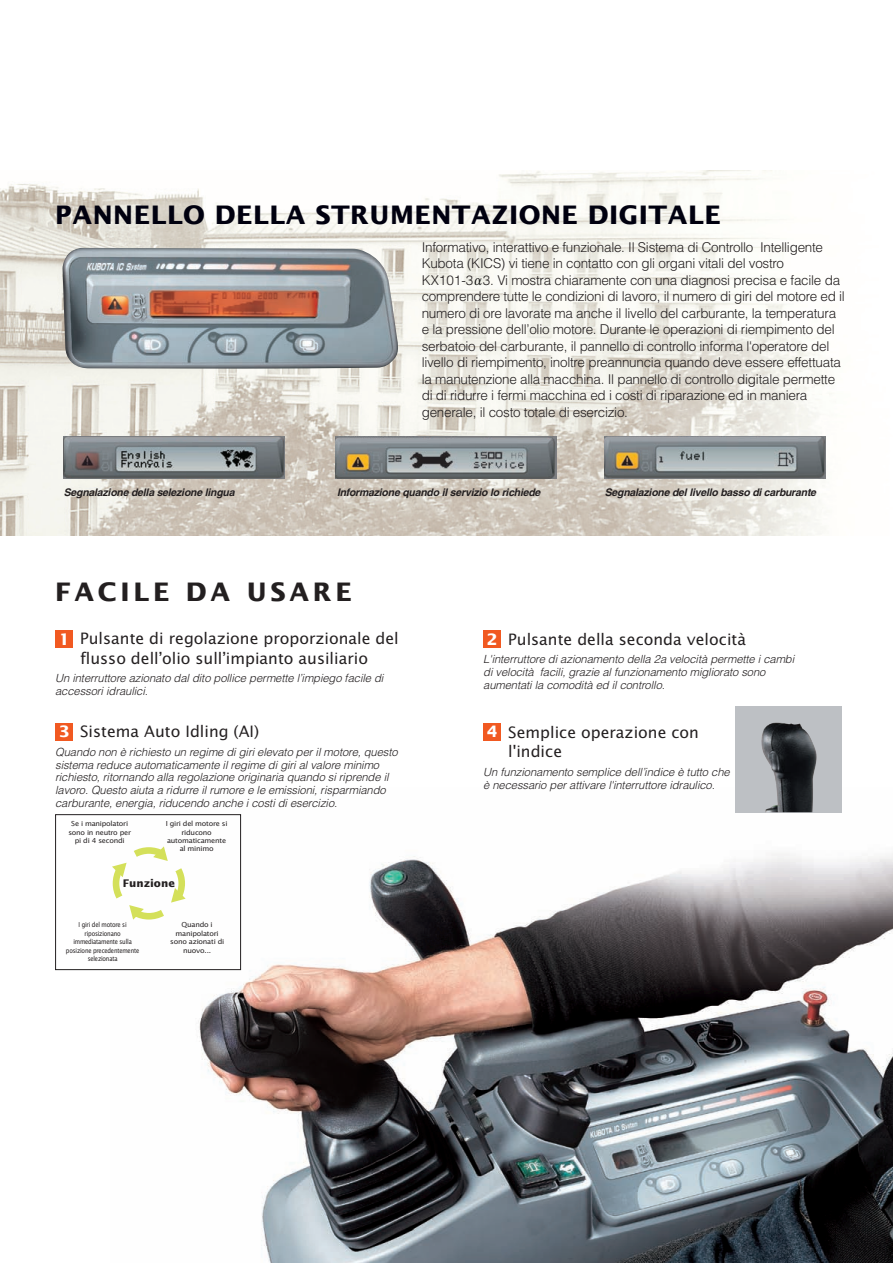
<style>
.page{position:relative;width:893px;height:1263px;background:#fff}
.page>*{position:absolute;margin:0;border:0;box-sizing:border-box;transform-origin:0 0}
.t1{font:700 25.5px "Lucida Sans";letter-spacing:.02em;color:#00000f}
.t2{font:700 25.5px "Lucida Sans";letter-spacing:.15em;color:#231f20}
.t3{font:15.75px/19.5px "Lucida Sans";color:#231f20}
.t4{font:700 15.75px "Lucida Sans";color:#fff}
.t5{font:300 13.5px/16.5px "Helvetica";letter-spacing:-.02em;color:#231f20}
.t6{font:italic 300 11.25px/12.8px "Helvetica";letter-spacing:-.01em;color:#231f20}
.t7{font:italic 700 10.5px "Helvetica";letter-spacing:-.02em;color:#231f20}
.t8{font:700 10.5px "Lucida Sans";color:#231f20}
.t9{font:6.9px/8.6px "Lucida Sans";letter-spacing:-.03em;color:#231f20;text-align:center;scale:1.07 1}
.t10{font:6.75px/8.6px "Lucida Sans";letter-spacing:-.03em;color:#231f20;text-align:center;scale:.85 1}
.s1{font-family:"Koz Min Pro";font-weight:400;color:#030303}
</style>
<div class="page">
<img style="left:0;top:170px;width:832px;height:366px">
<img style="left:63px;top:248px;width:335px;height:121px">
<img style="left:111px;top:787px;width:782px;height:476px">
<img style="left:64px;top:437px;width:221px;height:42px">
<img style="left:335px;top:437px;width:221px;height:42px">
<img style="left:604px;top:437px;width:221px;height:42px">
<div style="left:55px;top:630px;width:18px;height:18px;background:#f15921"></div>
<div style="left:55px;top:723px;width:18px;height:17px;background:#f15921"></div>
<div style="left:483px;top:630px;width:18px;height:18px;background:#f15921"></div>
<div style="left:483px;top:723px;width:18px;height:17px;background:#f15921"></div>
<svg style="left:111px;top:844px;width:77px;height:79px"></svg>
<div style="left:55px;top:814px;width:186px;height:156px;border:1px solid #231f20"></div>
<div style="left:736px;top:706px;width:106px;height:106px;background:#bdc0c4"></div>
<img style="left:761px;top:722px;width:56px;height:90px">
<h1 class="t1" style="left:55px;top:199px;width:667px">PANNELLO DELLA STRUMENTAZIONE DIGITALE</h1>
<p class="t5" style="left:422px;top:238px;width:425px">Informativo, interattivo e funzionale. Il Sistema di Controllo Intelligente Kubota (KICS) vi tiene in contatto con gli organi vitali del vostro KX101-3<span class="s1">α</span>3. Vi mostra chiaramente con una diagnosi precisa e facile da comprendere tutte le condizioni di lavoro, il numero di giri del motore ed il numero di ore lavorate ma anche il livello del carburante, la temperatura e la pressione dell’olio motore. Durante le operazioni di riempimento del serbatoio del carburante, il pannello di controllo informa l'operatore del livello di riempimento, inoltre preannuncia quando deve essere effettuata la manutenzione alla macchina. Il pannello di controllo digitale permette di di ridurre i fermi macchina ed i costi di riparazione ed in maniera generale, il costo totale di esercizio.</p>
<p class="t7" style="left:64px;top:486px;width:172px">Segnalazione della selezione lingua</p>
<p class="t7" style="left:337px;top:486px;width:205px">Informazione quando il servizio lo richiede</p>
<p class="t7" style="left:605px;top:486px;width:213px">Segnalazione del livello basso di carburante</p>
<h1 class="t2" style="left:55px;top:577px;width:298px">FACILE DA USARE</h1>
<p class="t3" style="left:80px;top:628px;width:320px">Pulsante di regolazione proporzionale del flusso dell’olio sull’impianto ausiliario</p>
<p class="t6" style="left:55px;top:672px;width:330px">Un interruttore azionato dal dito pollice permette l’impiego facile di accessori idraulici.</p>
<p class="t3" style="left:80px;top:721px;width:181px">Sistema Auto Idling (AI)</p>
<p class="t6" style="left:55px;top:745px;width:344px">Quando non è richiesto un regime di giri elevato per il motore, questo sistema reduce automaticamente il regime di giri al valore minimo richiesto, ritornando alla regolazione originaria quando si riprende il lavoro. Questo aiuta a ridurre il rumore e le emissioni, risparmiando carburante, energia, riducendo anche i costi di esercizio.</p>
<p class="t4" style="left:59px;top:630px;width:12px">1</p>
<p class="t4" style="left:59px;top:722px;width:12px">3</p>
<p class="t9" style="left:68px;top:819px;width:60px">Se i manipolatori sono in neutro per pi di 4 secondi</p>
<p class="t9" style="left:166px;top:819px;width:59px">I giri del motore si riducono automaticamente al minimo</p>
<p class="t8" style="left:123px;top:877px;width:53px">Funzione</p>
<p class="t10" style="left:66px;top:920px;width:88px">I giri del motore si riposizionano immediatamente sulla posizione precedentemente selezionata</p>
<p class="t9" style="left:170px;top:920px;width:52px">Quando i manipolatori sono azionati di nuovo...</p>
<p class="t3" style="left:508px;top:629px;width:239px">Pulsante della seconda velocità</p>
<p class="t6" style="left:483px;top:653px;width:312px">L'interruttore di azionamento della 2a velocità permette i cambi di velocità facili, grazie al funzionamento migliorato sono aumentati la comodità ed il controllo.</p>
<p class="t3" style="left:508px;top:722px;width:192px">Semplice operazione con l'indice</p>
<p class="t6" style="left:483px;top:765px;width:248px">Un funzionamento semplice dell’indice è tutto che è necessario per attivare l'interruttore idraulico.</p>
<p class="t4" style="left:487px;top:630px;width:12px">2</p>
<p class="t4" style="left:487px;top:722px;width:12px">4</p>
</div>
